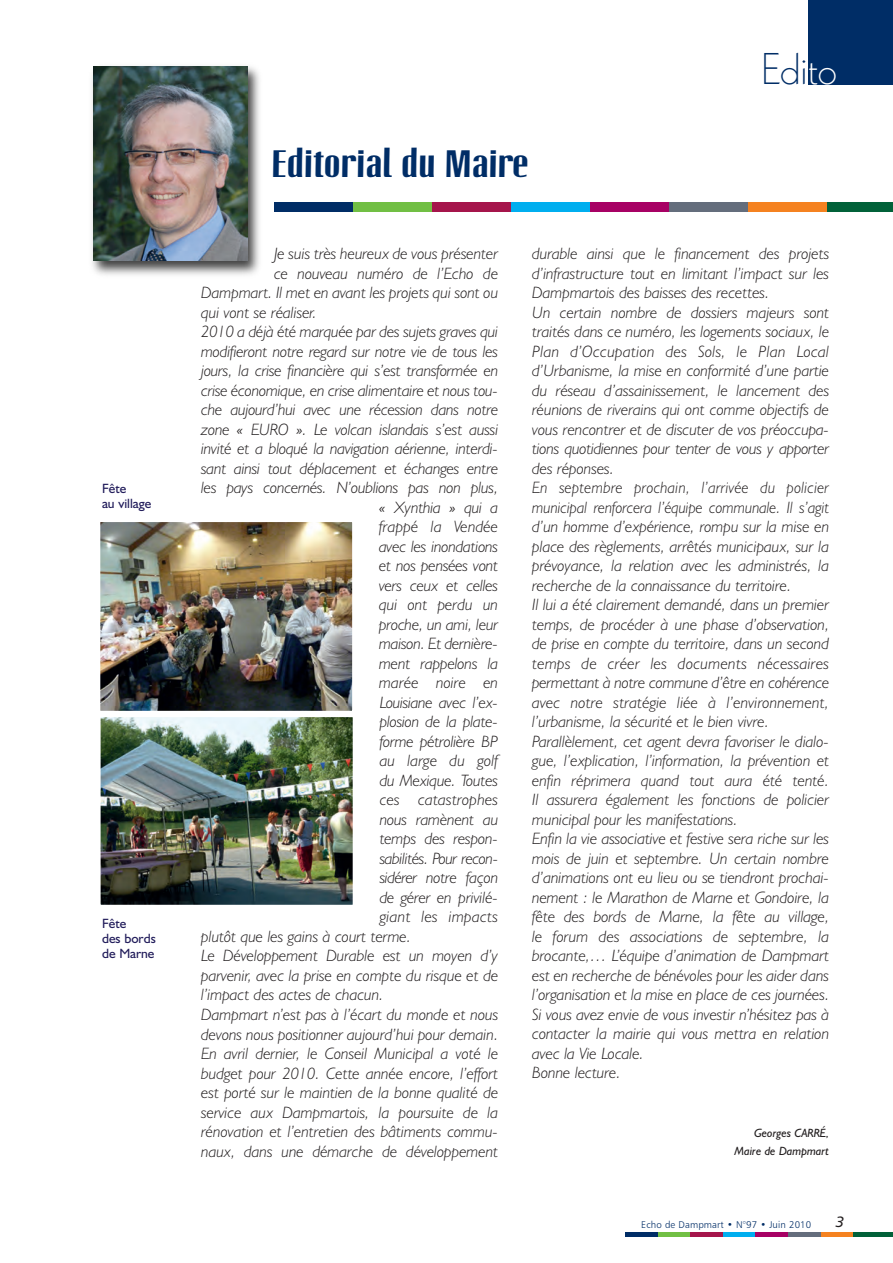
<style>
.page{position:relative;width:893px;height:1263px;background:#fff}
.page>*{position:absolute;margin:0;border:0;box-sizing:border-box;transform-origin:0 0}
.t1{font:300 43.05px "Kabel";color:#002d66}
.t2{font:700 37.5px "Linotype Octane";color:#002d66}
.t3{font:italic 300 16.5px/19.5px "Humanist 521 BT";color:#231f20}
.t4{font:italic 300 16.5px "Humanist 521 BT";letter-spacing:-.02em;color:#231f20}
.t5{font:italic 300 16.5px "Humanist 521 BT";letter-spacing:.02em;color:#231f20}
.t6{font:15px "Humanist 777 BT Italic B";color:#231f20}
.t7{font:13.5px/15px "Humanist 521 BT";color:#221d5b}
.t8{font:italic 12px/18px "Humanist 521 BT";color:#231f20;text-align:right}
.t9{font:9.75px "Humanist 777 BT Light B";letter-spacing:.01em;color:#002d66}
.s1{color:#fff}
</style>
<div class="page">
<div style="left:808px;top:0;width:85px;height:85px;background:#002d66"></div>
<div style="left:275px;top:202px;width:79px;height:10px;background:#002d66"></div>
<div style="left:353px;top:202px;width:79px;height:10px;background:#71bf44"></div>
<div style="left:432px;top:202px;width:79px;height:10px;background:#a5154b"></div>
<div style="left:511px;top:202px;width:79px;height:10px;background:#00aeef"></div>
<div style="left:590px;top:202px;width:79px;height:10px;background:#a70164"></div>
<div style="left:669px;top:202px;width:79px;height:10px;background:#646d7c"></div>
<div style="left:748px;top:202px;width:79px;height:10px;background:#f58220"></div>
<div style="left:827px;top:202px;width:66px;height:10px;background:#016139"></div>
<hr style="left:625px;top:1233px;width:32px;height:4px;background:#002d66">
<hr style="left:658px;top:1233px;width:32px;height:4px;background:#71bf44">
<hr style="left:690px;top:1233px;width:33px;height:4px;background:#a5154b">
<hr style="left:723px;top:1233px;width:33px;height:4px;background:#00aeef">
<hr style="left:756px;top:1233px;width:32px;height:4px;background:#a70164">
<hr style="left:788px;top:1233px;width:33px;height:4px;background:#646d7c">
<hr style="left:821px;top:1233px;width:33px;height:4px;background:#f58220">
<hr style="left:854px;top:1233px;width:39px;height:4px;background:#016139">
<img style="left:92px;top:66px;width:168px;height:209px">
<img style="left:94px;top:66px;width:153px;height:194px">
<img style="left:101px;top:523px;width:251px;height:187px">
<div style="left:96px;top:518px;width:261px;height:197px;border:4px solid #fff"></div>
<img style="left:101px;top:718px;width:251px;height:186px">
<div style="left:96px;top:713px;width:261px;height:196px;border:4px solid #fff"></div>
<p class="t7" style="left:102px;top:483px;width:51px">Fête<br>au village</p>
<p class="t7" style="left:102px;top:917px;width:55px">Fête<br>des bords de Marne</p>
<h2 class="t2" style="left:272px;top:148px;width:259px">Editorial du Maire</h2>
<h1 class="t1" style="left:761px;top:53px;width:77px">Edi<span class="s1">to</span></h1>
<p class="t3" style="left:274px;top:246px;width:226px">Je suis très heureux de vous présenter</p>
<p class="t3" style="left:274px;top:265px;width:226px">ce nouveau numéro de l’Echo de</p>
<p class="t3" style="left:201px;top:285px;width:298px">Dampmart. Il met en avant les projets qui sont ou</p>
<p class="t3" style="left:201px;top:304px;width:117px">qui vont se réaliser.</p>
<p class="t3" style="left:201px;top:324px;width:298px">2010 a déjà été marquée par des sujets graves qui</p>
<p class="t3" style="left:201px;top:343px;width:298px">modifieront notre regard sur notre vie de tous les</p>
<p class="t3" style="left:201px;top:363px;width:299px">jours, la crise financière qui s’est transformée en</p>
<p class="t3" style="left:201px;top:382px;width:298px">crise économique, en crise alimentaire et nous tou-</p>
<p class="t3" style="left:201px;top:402px;width:299px">che aujourd’hui avec une récession dans notre</p>
<p class="t3" style="left:201px;top:421px;width:299px">zone « EURO ». Le volcan islandais s’est aussi</p>
<p class="t3" style="left:201px;top:441px;width:298px">invité et a bloqué la navigation aérienne, interdi-</p>
<p class="t3" style="left:201px;top:460px;width:298px">sant ainsi tout déplacement et échanges entre</p>
<p class="t3" style="left:201px;top:480px;width:298px">les pays concernés. N’oublions pas non plus,</p>
<p class="t3" style="left:379px;top:499px;width:121px">« Xynthia » qui a</p>
<p class="t3" style="left:379px;top:519px;width:121px">frappé la Vendée</p>
<p class="t3" style="left:379px;top:538px;width:121px">avec les inondations</p>
<p class="t3" style="left:379px;top:558px;width:121px">et nos pensées vont</p>
<p class="t3" style="left:379px;top:577px;width:121px">vers ceux et celles</p>
<p class="t3" style="left:379px;top:597px;width:121px">qui ont perdu un</p>
<p class="t3" style="left:379px;top:616px;width:121px">proche, un ami, leur</p>
<p class="t3" style="left:379px;top:636px;width:121px">maison. Et dernière-</p>
<p class="t3" style="left:379px;top:655px;width:121px">ment rappelons la</p>
<p class="t3" style="left:379px;top:675px;width:121px">marée noire en</p>
<p class="t3" style="left:380px;top:694px;width:120px">Louisiane avec l’ex-</p>
<p class="t3" style="left:380px;top:714px;width:120px">plosion de la plate-</p>
<p class="t3" style="left:380px;top:733px;width:120px">forme pétrolière BP</p>
<p class="t3" style="left:380px;top:753px;width:120px">au large du golf</p>
<p class="t3" style="left:380px;top:772px;width:120px">du Mexique. Toutes</p>
<p class="t3" style="left:380px;top:792px;width:120px">ces catastrophes</p>
<p class="t3" style="left:380px;top:811px;width:120px">nous ramènent au</p>
<p class="t3" style="left:380px;top:831px;width:120px">temps des respon-</p>
<p class="t4" style="left:380px;top:853px;width:120px">sabilités. Pour recon-</p>
<p class="t3" style="left:380px;top:870px;width:120px">sidérer notre façon</p>
<p class="t3" style="left:380px;top:889px;width:120px">de gérer en privilé-</p>
<p class="t5" style="left:380px;top:911px;width:120px">giant les impacts</p>
<p class="t3" style="left:201px;top:928px;width:211px">plutôt que les gains à court terme.</p>
<p class="t3" style="left:201px;top:948px;width:298px">Le Développement Durable est un moyen d’y</p>
<p class="t3" style="left:201px;top:967px;width:299px">parvenir, avec la prise en compte du risque et de</p>
<p class="t3" style="left:201px;top:987px;width:184px">l’impact des actes de chacun.</p>
<p class="t3" style="left:201px;top:1006px;width:299px">Dampmart n’est pas à l’écart du monde et nous</p>
<p class="t3" style="left:201px;top:1026px;width:298px">devons nous positionner aujourd’hui pour demain.</p>
<p class="t3" style="left:201px;top:1045px;width:298px">En avril dernier, le Conseil Municipal a voté le</p>
<p class="t3" style="left:201px;top:1065px;width:298px">budget pour 2010. Cette année encore, l’effort</p>
<p class="t3" style="left:201px;top:1084px;width:299px">est porté sur le maintien de la bonne qualité de</p>
<p class="t3" style="left:201px;top:1104px;width:298px">service aux Dampmartois, la poursuite de la</p>
<p class="t3" style="left:201px;top:1123px;width:298px">rénovation et l’entretien des bâtiments commu-</p>
<p class="t3" style="left:201px;top:1143px;width:298px">naux, dans une démarche de développement</p>
<p class="t3" style="left:532px;top:246px;width:299px">durable ainsi que le financement des projets d’infrastructure tout en limitant l’impact sur les Dampmartois des baisses des recettes.<br>Un certain nombre de dossiers majeurs sont traités dans ce numéro, les logements sociaux, le Plan d’Occupation des Sols, le Plan Local d’Urbanisme, la mise en conformité d’une partie du réseau d’assainissement, le lancement des réunions de riverains qui ont comme objectifs de vous rencontrer et de discuter de vos préoccupa&shy;tions quotidiennes pour tenter de vous y apporter des réponses.<br>En septembre prochain, l’arrivée du policier municipal renforcera l’équipe communale. Il s’agit d’un homme d’expérience, rompu sur la mise en place des règlements, arrêtés municipaux, sur la prévoyance, la relation avec les administrés, la recherche de la connaissance du territoire.<br>Il lui a été clairement demandé, dans un premier temps, de procéder à une phase d’observation, de prise en compte du territoire, dans un second temps de créer les documents nécessaires permettant à notre commune d’être en cohérence avec notre stratégie liée à l’environnement, l’urbanisme, la sécurité et le bien vivre.<br>Parallèlement, cet agent devra favoriser le dialo&shy;gue, l’explication, l’information, la prévention et enfin réprimera quand tout aura été tenté.<br>Il assurera également les fonctions de policier municipal pour les manifestations.<br>Enfin la vie associative et festive sera riche sur les mois de juin et septembre. Un certain nombre d’animations ont eu lieu ou se tiendront prochai&shy;nement : le Marathon de Marne et Gondoire, la fête des bords de Marne, la fête au village, le forum des associations de septembre, la brocante,… L’équipe d’animation de Dampmart est en recherche de bénévoles pour les aider dans l’organisation et la mise en place de ces journées.<br>Si vous avez envie de vous investir n’hésitez pas à contacter la mairie qui vous mettra en relation avec la Vie Locale.<br>Bonne lecture.</p>
<p class="t8" style="left:734px;top:1125px;width:96px">Georges CARRÉ,<br>Maire de Dampmart</p>
<p class="t9" style="left:641px;top:1220px;width:172px">Echo de Dampmart • N°97 • Juin 2010</p>
<p class="t6" style="left:836px;top:1216px;width:10px">3</p>
</div>
